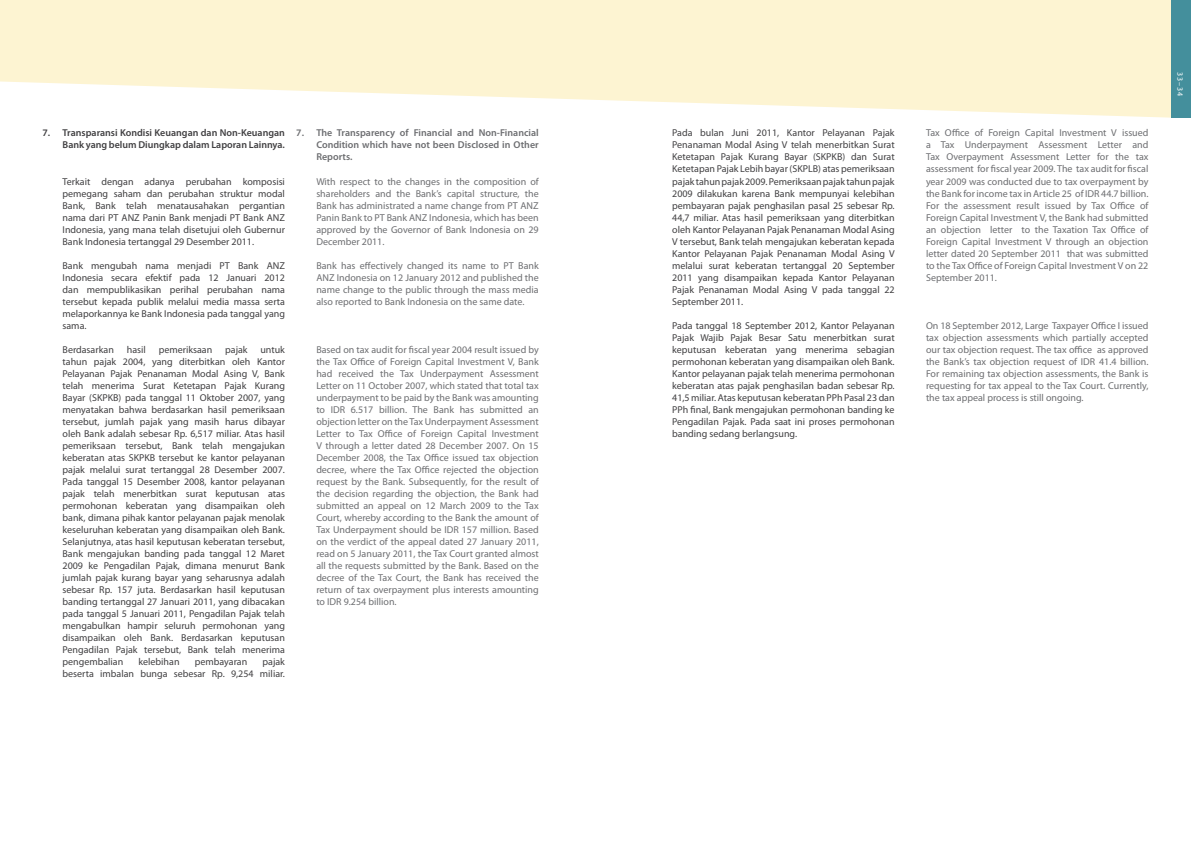
<style>
.page{position:relative;width:1191px;height:842px;background:#fff}
.page>*{position:absolute;margin:0;border:0;box-sizing:border-box;transform-origin:0 0}
.t1{font:10px/12px "Myriad Pro";color:#414042;text-align:justify}
.t2{font:10px/12px "Myriad Pro";color:#6d6e71;text-align:justify}
.t3{font:600 10px/12px "Myriad Pro";color:#6d6e71;text-align:justify}
.t4{font:600 10px/12px "Myriad Pro";color:#414042;text-align:right}
.t5{font:8px "Myriad Pro";color:#fff}
</style>
<div class="page">
<svg style="left:0;top:0;width:1171px;height:118px;fill:#fdf4d2"></svg>
<div style="left:1171px;top:0;width:20px;height:118px;background:#448f9c"></div>
<p class="t4" style="left:43px;top:127px;width:244px">7. Transparansi Kondisi Keuangan dan Non-Keuangan<br>Bank yang belum Diungkap dalam Laporan Lainnya.</p>
<p class="t1" style="left:63px;top:175px;width:224px">Terkait dengan adanya perubahan komposisi pemegang saham dan perubahan struktur modal Bank, Bank telah menatausahakan pergantian nama dari PT ANZ Panin Bank menjadi PT Bank ANZ Indonesia, yang mana telah disetujui oleh Gubernur Bank Indonesia tertanggal 29 Desember 2011.</p>
<p class="t1" style="left:63px;top:259px;width:224px">Bank mengubah nama menjadi PT Bank ANZ Indonesia secara efektif pada 12 Januari 2012 dan mempublikasikan perihal perubahan nama tersebut kepada publik melalui media massa serta melaporkannya ke Bank Indonesia pada tanggal yang sama.</p>
<p class="t1" style="left:63px;top:343px;width:53px">Berdasarkan</p>
<p class="t1" style="left:127px;top:343px;width:21px">hasil</p>
<p class="t1" style="left:159px;top:343px;width:55px">pemeriksaan</p>
<p class="t1" style="left:225px;top:343px;width:24px">pajak</p>
<p class="t1" style="left:63px;top:343px;width:224px;text-indent:198px">untuk tahun pajak 2004, yang diterbitkan oleh Kantor Pelayanan Pajak Penanaman Modal Asing V, Bank telah menerima Surat Ketetapan Pajak Kurang Bayar (SKPKB) pada tanggal 11 Oktober 2007, yang menyatakan bahwa berdasarkan hasil pemeriksaan tersebut, jumlah pajak yang masih harus dibayar oleh Bank adalah sebesar Rp. 6,517 miliar. Atas hasil pemeriksaan tersebut, Bank telah mengajukan keberatan atas SKPKB tersebut ke kantor pelayanan pajak melalui surat tertanggal 28 Desember 2007.<br>Pada tanggal 15 Desember 2008, kantor pelayanan pajak telah menerbitkan surat keputusan atas permohonan keberatan yang disampaikan oleh bank, dimana pihak kantor pelayanan pajak menolak keseluruhan keberatan yang disampaikan oleh Bank.<br>Selanjutnya, atas hasil keputusan keberatan tersebut, Bank mengajukan banding pada tanggal 12 Maret 2009 ke Pengadilan Pajak, dimana menurut Bank jumlah pajak kurang bayar yang seharusnya adalah sebesar Rp. 157 juta. Berdasarkan hasil keputusan banding tertanggal 27 Januari 2011, yang dibacakan pada tanggal 5 Januari 2011, Pengadilan Pajak telah mengabulkan hampir seluruh permohonan yang disampaikan oleh Bank. Berdasarkan keputusan Pengadilan Pajak tersebut, Bank telah menerima pengembalian</p>
<p class="t1" style="left:63px;top:655px;width:224px;text-align:right">pajak<br>beserta imbalan bunga sebesar Rp. 9,254 miliar.</p>
<p class="t1" style="left:138px;top:655px;width:43px">kelebihan</p>
<p class="t1" style="left:195px;top:655px;width:54px">pembayaran</p>
<p class="t3" style="left:316px;top:127px;width:224px;text-indent:-20px">7. The Transparency of Financial and Non-Financial Condition which have not been Disclosed in Other Reports.</p>
<p class="t2" style="left:316px;top:175px;width:224px">With respect to the changes in the composition of shareholders and the Bank’s capital structure, the Bank has administrated a name change from PT ANZ Panin Bank to PT Bank ANZ Indonesia, which has been approved by the Governor of Bank Indonesia on 29<br>December 2011.</p>
<p class="t2" style="left:316px;top:259px;width:224px">Bank has effectively changed its name to PT Bank ANZ Indonesia on 12 January 2012 and published the name change to the public through the mass media also reported to Bank Indonesia on the same date.</p>
<p class="t2" style="left:316px;top:343px;width:224px">Based on tax audit for fiscal year 2004 result issued by the Tax Office of Foreign Capital Investment V, Bank had received the Tax Underpayment Assessment Letter on 11 October 2007, which stated that total tax underpayment to be paid by the Bank was amounting to IDR 6.517 billion. The Bank has submitted an objection letter on the Tax Underpayment Assessment Letter to Tax Office of Foreign Capital Investment V through a letter dated 28 December 2007. On 15<br>December 2008, the Tax Office issued tax objection decree, where the Tax Office rejected the objection request by the Bank. Subsequently, for the result of the decision regarding the objection, the Bank had submitted an appeal on 12 March 2009 to the Tax Court, whereby according to the Bank the amount of Tax Underpayment should be IDR 157 million. Based on the verdict of the appeal dated 27 January 2011, read on 5 January 2011, the Tax Court granted almost all the requests submitted by the Bank. Based on the decree of the Tax Court, the Bank has received the return of tax overpayment plus interests amounting to IDR 9.254 billion.</p>
<p class="t1" style="left:672px;top:127px;width:224px">Pada bulan Juni 2011, Kantor Pelayanan Pajak Penanaman Modal Asing V telah menerbitkan Surat Ketetapan Pajak Kurang Bayar (SKPKB) dan Surat Ketetapan Pajak Lebih bayar (SKPLB) atas pemeriksaan pajak tahun pajak 2009. Pemeriksaan pajak tahun pajak 2009 dilakukan karena Bank mempunyai kelebihan pembayaran pajak penghasilan pasal 25 sebesar Rp.<br>44,7 miliar. Atas hasil pemeriksaan yang diterbitkan oleh Kantor Pelayanan Pajak Penanaman Modal Asing V tersebut, Bank telah mengajukan keberatan kepada Kantor Pelayanan Pajak Penanaman Modal Asing V melalui surat keberatan tertanggal 20 September 2011 yang disampaikan kepada Kantor Pelayanan Pajak Penanaman Modal Asing V pada tanggal 22<br>September 2011.</p>
<p class="t1" style="left:672px;top:319px;width:224px">Pada tanggal 18 September 2012, Kantor Pelayanan Pajak Wajib Pajak Besar Satu menerbitkan surat keputusan keberatan yang menerima sebagian permohonan keberatan yang disampaikan oleh Bank.<br>Kantor pelayanan pajak telah menerima permohonan keberatan atas pajak penghasilan badan sebesar Rp.<br>41,5 miliar. Atas keputusan keberatan PPh Pasal 23 dan PPh final, Bank mengajukan permohonan banding ke Pengadilan Pajak. Pada saat ini proses permohonan banding sedang berlangsung.</p>
<p class="t2" style="left:926px;top:127px;width:224px">Tax Office of Foreign Capital Investment V issued a Tax Underpayment Assessment Letter and Tax Overpayment Assessment Letter for the tax assessment for fiscal year 2009. The tax audit for fiscal year 2009 was conducted due to tax overpayment by the Bank for income tax in Article 25 of IDR 44.7 billion.<br>For the assessment result issued by Tax Office of Foreign Capital Investment V, the Bank had submitted an objection letter to the Taxation Tax Office of Foreign Capital Investment V through an objection letter dated 20 September 2011 that was submitted to the Tax Office of Foreign Capital Investment V on 22<br>September 2011.</p>
<p class="t2" style="left:926px;top:319px;width:224px">On 18 September 2012, Large Taxpayer Office I issued tax objection assessments which partially accepted our tax objection request. The tax office as approved the Bank’s tax objection request of IDR 41.4 billion.<br>For remaining tax objection assessments, the Bank is requesting for tax appeal to the Tax Court. Currently, the tax appeal process is still ongoing.</p>
<p class="t5" style="left:1185px;top:72px;width:25px;rotate:90deg">33 – 34</p>
</div>
